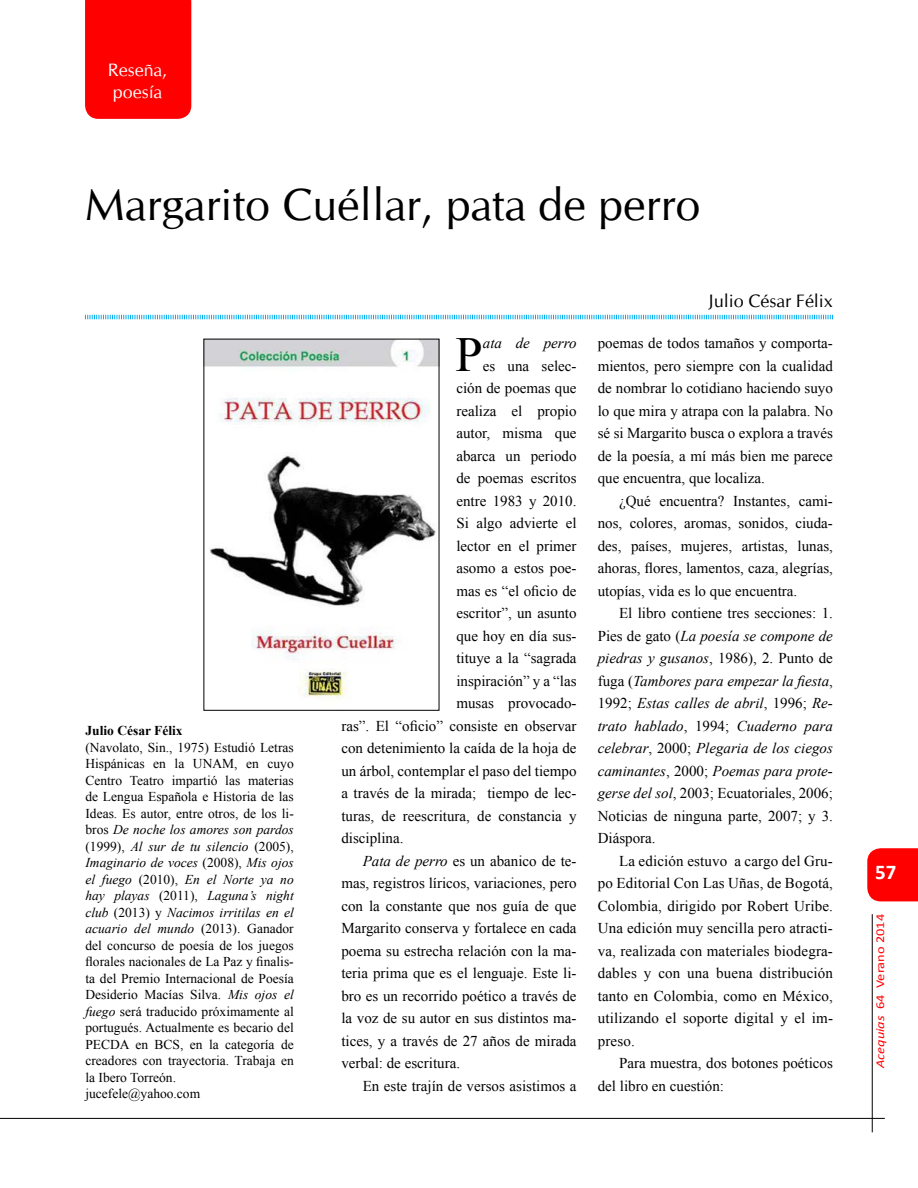
<style>
.page{position:relative;width:918px;height:1188px;background:#fff}
.page>*{position:absolute;margin:0;border:0;box-sizing:border-box;transform-origin:0 0}
.t1{font:49.05px "Times New Roman";color:#000}
.t2{font:45px "CG Omega";color:#000}
.t3{font:700 21px "Calibri";color:#fff}
.t4{font:18px "CG Omega";color:#000}
.t5{font:18px/21.6px "CG Omega";color:#fff}
.t6{font:15px/22.5px "Times New Roman";color:#000;text-align:justify}
.t7{font:italic 15px/22.5px "Times New Roman";color:#000;text-align:justify}
.t8{font:13.5px/16.5px "Times New Roman";color:#000}
.t9{font:700 13.5px "Times New Roman";color:#000}
.t10{font:12px "Calibri";color:#f00;scale:1.2 1}
.s1{font-style:italic}
.s2{font-style:normal}
</style>
<div class="page">
<hr style="left:0;top:1118px;width:885px;height:1px;background:#000">
<hr style="left:872px;top:914px;width:1px;height:218px;background:#000">
<div style="left:867px;top:848px;width:51px;height:53px;background:#f00"></div>
<div style="left:85px;top:0;width:106px;height:119px;background:#f00"></div>
<svg style="left:85px;top:314px;width:748px;height:6px"></svg>
<img style="left:206px;top:341px;width:231px;height:357px">
<p class="t5" style="left:108px;top:59px;width:61px">Reseña, poesía</p>
<h2 class="t2" style="left:85px;top:178px;width:617px">Margarito Cuéllar, pata de perro</h2>
<p class="t4" style="left:709px;top:290px;width:126px">Julio César Félix</p>
<p class="t9" style="left:85px;top:721px;width:99px">Julio César Félix</p>
<p class="t8" style="left:85px;top:739px;width:210px">(Navolato, Sin., 1975) Estudió Letras Hispánicas en la UNAM, en cuyo Centro Teatro impartió las materias de Lengua Española e Historia de las Ideas. Es autor, entre otros, de los li&shy;bros <span class="s1">De noche los amores son pardos </span>(1999), <span class="s1">Al sur de tu silencio</span> (2005), <span class="s1">Imaginario de voces</span> (2008), <span class="s1">Mis ojos el fuego</span> (2010), <span class="s1">En el Norte ya no hay playas</span> (2011), <span class="s1">Laguna’s night club</span> (2013) y <span class="s1">Nacimos irritilas en el acuario del mundo</span> (2013). Ganador del concurso de poesía de los juegos florales nacionales de La Paz y finalis&shy;ta del Premio Internacional de Poesía Desiderio Macías Silva. <span class="s1">Mis ojos el fuego</span> será traducido próximamente al portugués. Actualmente es becario del PECDA en BCS, en la categoría de creadores con trayectoria. Trabaja en la Ibero Torreón. jucefele@yahoo.com</p>
<h1 class="t1" style="left:456px;top:322px;width:29px">P</h1>
<p class="t7" style="left:483px;top:332px;width:95px">ata de perro</p>
<p class="t6" style="left:483px;top:354px;width:95px">es una selec-</p>
<p class="t6" style="left:456px;top:377px;width:122px">ción de poemas que</p>
<p class="t6" style="left:456px;top:399px;width:122px">realiza el propio</p>
<p class="t6" style="left:456px;top:422px;width:122px">autor, misma que</p>
<p class="t6" style="left:456px;top:444px;width:122px">abarca un periodo</p>
<p class="t6" style="left:456px;top:467px;width:122px">de poemas escritos</p>
<p class="t6" style="left:456px;top:489px;width:122px">entre 1983 y 2010.</p>
<p class="t6" style="left:456px;top:512px;width:122px">Si algo advierte el</p>
<p class="t6" style="left:456px;top:534px;width:122px">lector en el primer</p>
<p class="t6" style="left:456px;top:557px;width:122px">asomo a estos poe-</p>
<p class="t6" style="left:456px;top:579px;width:122px">mas es “el oficio de</p>
<p class="t6" style="left:456px;top:602px;width:122px">escritor”, un asunto</p>
<p class="t6" style="left:456px;top:624px;width:122px">que hoy en día sus-</p>
<p class="t6" style="left:456px;top:647px;width:122px">tituye a la “sagrada</p>
<p class="t6" style="left:456px;top:669px;width:122px">inspiración” y a “las</p>
<p class="t6" style="left:456px;top:692px;width:122px">musas provocado-</p>
<p class="t6" style="left:341px;top:714px;width:237px">ras”. El “oficio” consiste en observar</p>
<p class="t6" style="left:341px;top:737px;width:237px">con detenimiento la caída de la hoja de</p>
<p class="t6" style="left:341px;top:759px;width:237px">un árbol, contemplar el paso del tiempo</p>
<p class="t6" style="left:341px;top:782px;width:237px">a través de la mirada; tiempo de lec-</p>
<p class="t6" style="left:341px;top:804px;width:237px">turas, de reescritura, de constancia y</p>
<p class="t6" style="left:341px;top:827px;width:64px">disciplina.</p>
<p class="t6" style="left:363px;top:849px;width:215px"><span class="s1">Pata de perro</span> es un abanico de te-</p>
<p class="t6" style="left:341px;top:872px;width:237px">mas, registros líricos, variaciones, pero</p>
<p class="t6" style="left:341px;top:894px;width:237px">con la constante que nos guía de que</p>
<p class="t6" style="left:341px;top:917px;width:237px">Margarito conserva y fortalece en cada</p>
<p class="t6" style="left:341px;top:939px;width:237px">poema su estrecha relación con la ma-</p>
<p class="t6" style="left:341px;top:962px;width:237px">teria prima que es el lenguaje. Este li-</p>
<p class="t6" style="left:341px;top:984px;width:237px">bro es un recorrido poético a través de</p>
<p class="t6" style="left:341px;top:1007px;width:237px">la voz de su autor en sus distintos ma-</p>
<p class="t6" style="left:341px;top:1029px;width:237px">tices, y a través de 27 años de mirada</p>
<p class="t6" style="left:341px;top:1052px;width:120px">verbal: de escritura.</p>
<p class="t6" style="left:363px;top:1074px;width:215px">En este trajín de versos asistimos a</p>
<p class="t6" style="left:598px;top:332px;width:237px">poemas de todos tamaños y comporta&shy;mientos, pero siempre con la cualidad de nombrar lo cotidiano haciendo suyo lo que mira y atrapa con la palabra. No sé si Margarito busca o explora a través de la poesía, a mí más bien me parece que encuentra, que localiza.</p>
<p class="t6" style="left:598px;top:489px;width:237px;text-indent:21px">¿Qué encuentra? Instantes, cami&shy;nos, colores, aromas, sonidos, ciuda&shy;des, países, mujeres, artistas, lunas, ahoras, flores, lamentos, caza, alegrías, utopías, vida es lo que encuentra.</p>
<p class="t7" style="left:598px;top:602px;width:237px;text-indent:21px"><span class="s2">El libro contiene tres secciones: 1.<br>Pies de gato (</span>La poesía se compone de piedras y gusanos<span class="s2">, 1986), 2. Punto de fuga (</span>Tambores para empezar la fiesta<span class="s2">, 1992;</span> Estas calles de abril<span class="s2">, 1996;</span> Re&shy;trato hablado<span class="s2">, 1994;</span> Cuaderno para celebrar<span class="s2">, 2000;</span> Plegaria de los ciegos caminantes<span class="s2">, 2000;</span> Poemas para prote&shy;gerse del sol<span class="s2">, 2003; Ecuatoriales, 2006; Noticias de ninguna parte, 2007; y 3.<br>Diáspora.</span></p>
<p class="t6" style="left:598px;top:849px;width:237px;text-indent:21px">La edición estuvo a cargo del Gru&shy;po Editorial Con Las Uñas, de Bogotá, Colombia, dirigido por Robert Uribe.<br>Una edición muy sencilla pero atracti&shy;va, realizada con materiales biodegra&shy;dables y con una buena distribución tanto en Colombia, como en México, utilizando el soporte digital y el im&shy;preso.</p>
<p class="t6" style="left:598px;top:1052px;width:237px;text-indent:21px">Para muestra, dos botones poéticos del libro en cuestión:</p>
<h3 class="t3" style="left:875px;top:859px;width:23px">57</h3>
<p class="t10" style="left:872px;top:1068px;width:130px;rotate:-90deg"><span class="s1">Acequias</span> 64 Verano 2014</p>
</div>
